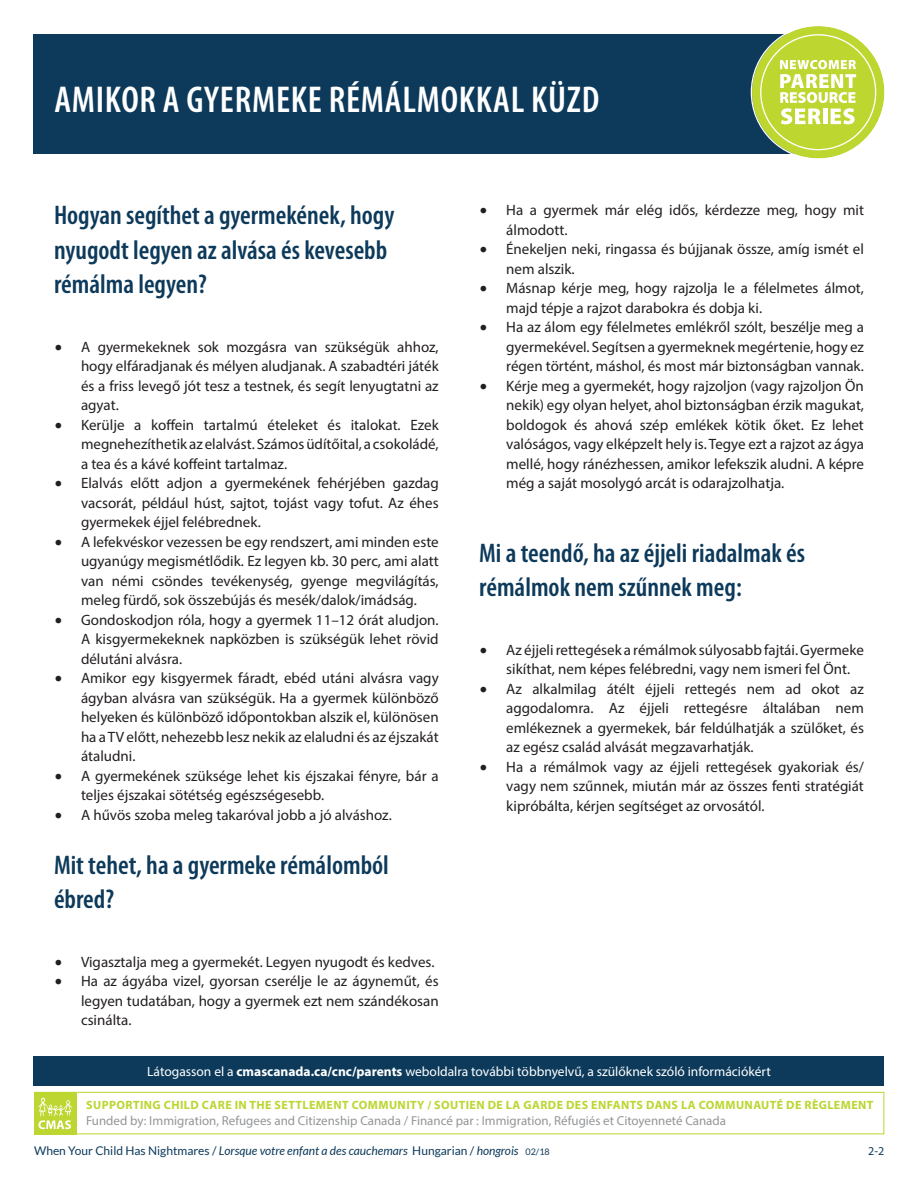
<style>
.page{position:relative;width:918px;height:1188px;background:#fff}
.page>*{position:absolute;margin:0;border:0;box-sizing:border-box;transform-origin:0 0}
.t1{font:600 condensed 37.5px "Myriad Pro";letter-spacing:.02em;color:#fff}
.t2{font:600 condensed 27px/34.5px "Myriad Pro";color:#0d3a5b}
.t3{font:15px/19.5px "Myriad Pro";color:#231f20;text-align:justify}
.t4{font:13.5px "Myriad Pro";color:#fff}
.t5{font:12.9px "Myriad Pro";color:#939598}
.t6{font:700 12px "Myriad Pro";letter-spacing:.035em;color:#bdd530}
.t7{font:italic 12px "Lato";color:#0d3a5b}
.t8{font:12px "Myriad Pro";color:#0d3a5b}
.s1{font-family:"Lato"}
.s2{font-weight:700}
.s3{font-style:normal}
.s4{font-style:normal;font-size:9px}
</style>
<div class="page">
<div style="left:34px;top:1056px;width:850px;height:30px;background:#0d3a5b"></div>
<div style="left:34px;top:1092px;width:850px;height:42px;border:1px solid #bed630"></div>
<div style="left:34px;top:1092px;width:42px;height:42px;background:#bed631"></div>
<svg style="left:38px;top:1097px;width:35px;height:32px"></svg>
<div style="left:34px;top:34px;width:788px;height:119px;background:#0d3a5b"></div>
<svg style="left:751px;top:26px;width:134px;height:133px"></svg>
<h1 class="t1" style="left:54px;top:80px;width:546px">AMIKOR A GYERMEKE RÉMÁLMOKKAL KÜZD</h1>
<h2 class="t2" style="left:54px;top:199px;width:342px">Hogyan segíthet a gyermekének, hogy nyugodt legyen az alvása és kevesebb rémálma legyen?</h2>
<p class="t3" style="left:81px;top:337px;width:359px;text-indent:-27px"><span class="s1">•</span> A gyermekeknek sok mozgásra van szükségük ahhoz, hogy elfáradjanak és mélyen aludjanak. A szabadtéri játék és a friss levegő jót tesz a testnek, és segít lenyugtatni az agyat.</p>
<p class="t3" style="left:81px;top:415px;width:359px;text-indent:-27px"><span class="s1">•</span> Kerülje a koffein tartalmú ételeket és italokat. Ezek megnehezíthetik az elalvást. Számos üdítőital, a csokoládé, a tea és a kávé koffeint tartalmaz.</p>
<p class="t3" style="left:81px;top:473px;width:359px;text-indent:-27px"><span class="s1">•</span> Elalvás előtt adjon a gyermekének fehérjében gazdag vacsorát, például húst, sajtot, tojást vagy tofut. Az éhes gyermekek éjjel felébrednek.</p>
<p class="t3" style="left:81px;top:532px;width:359px;text-indent:-27px"><span class="s1">•</span> A lefekvéskor vezessen be egy rendszert, ami minden este ugyanúgy megismétlődik. Ez legyen kb. 30 perc, ami alatt van némi csöndes tevékenység, gyenge megvilágítás, meleg fürdő, sok összebújás és mesék/dalok/imádság.</p>
<p class="t3" style="left:81px;top:610px;width:359px;text-indent:-27px"><span class="s1">•</span> Gondoskodjon róla, hogy a gyermek 11–12 órát aludjon.<br>A kisgyermekeknek napközben is szükségük lehet rövid délutáni alvásra.</p>
<p class="t3" style="left:81px;top:668px;width:359px;text-indent:-27px"><span class="s1">•</span> Amikor egy kisgyermek fáradt, ebéd utáni alvásra vagy ágyban alvásra van szükségük. Ha a gyermek különböző helyeken és különböző időpontokban alszik el, különösen ha a TV előtt, nehezebb lesz nekik az elaludni és az éjszakát átaludni.</p>
<p class="t3" style="left:81px;top:766px;width:359px;text-indent:-27px"><span class="s1">•</span> A gyermekének szüksége lehet kis éjszakai fényre, bár a teljes éjszakai sötétség egészségesebb.</p>
<p class="t3" style="left:54px;top:805px;width:339px"><span class="s1">•</span> A hűvös szoba meleg takaróval jobb a jó alváshoz.</p>
<h2 class="t2" style="left:54px;top:848px;width:336px">Mit tehet, ha a gyermeke rémálomból ébred?</h2>
<p class="t3" style="left:54px;top:952px;width:382px"><span class="s1">•</span> Vigasztalja meg a gyermekét. Legyen nyugodt és kedves.</p>
<p class="t3" style="left:81px;top:971px;width:359px;text-indent:-27px"><span class="s1">•</span> Ha az ágyába vizel, gyorsan cserélje le az ágyneműt, és legyen tudatában, hogy a gyermek ezt nem szándékosan csinálta.</p>
<p class="t3" style="left:506px;top:200px;width:359px;text-indent:-27px"><span class="s1">•</span> Ha a gyermek már elég idős, kérdezze meg, hogy mit álmodott.</p>
<p class="t3" style="left:506px;top:239px;width:359px;text-indent:-27px"><span class="s1">•</span> Énekeljen neki, ringassa és bújjanak össze, amíg ismét el nem alszik.</p>
<p class="t3" style="left:506px;top:278px;width:359px;text-indent:-27px"><span class="s1">•</span> Másnap kérje meg, hogy rajzolja le a félelmetes álmot, majd tépje a rajzot darabokra és dobja ki.</p>
<p class="t3" style="left:506px;top:317px;width:359px;text-indent:-27px"><span class="s1">•</span> Ha az álom egy félelmetes emlékről szólt, beszélje meg a gyermekével. Segítsen a gyermeknek megértenie, hogy ez régen történt, máshol, és most már biztonságban vannak.</p>
<p class="t3" style="left:506px;top:376px;width:359px;text-indent:-27px"><span class="s1">•</span> Kérje meg a gyermekét, hogy rajzoljon (vagy rajzoljon Ön nekik) egy olyan helyet, ahol biztonságban érzik magukat, boldogok és ahová szép emlékek kötik őket. Ez lehet valóságos, vagy elképzelt hely is. Tegye ezt a rajzot az ágya mellé, hogy ránézhessen, amikor lefekszik aludni. A képre még a saját mosolygó arcát is odarajzolhatja.</p>
<h2 class="t2" style="left:479px;top:536px;width:327px">Mi a teendő, ha az éjjeli riadalmak és rémálmok nem szűnnek meg:</h2>
<p class="t3" style="left:506px;top:640px;width:359px;text-indent:-27px"><span class="s1">•</span> Az éjjeli rettegések a rémálmok súlyosabb fajtái. Gyermeke sikíthat, nem képes felébredni, vagy nem ismeri fel Önt.</p>
<p class="t3" style="left:506px;top:679px;width:359px;text-indent:-27px"><span class="s1">•</span> Az alkalmilag átélt éjjeli rettegés nem ad okot az aggodalomra. Az éjjeli rettegésre általában nem emlékeznek a gyermekek, bár feldúlhatják a szülőket, és az egész család alvását megzavarhatják.</p>
<p class="t3" style="left:506px;top:757px;width:359px;text-indent:-27px"><span class="s1">•</span> Ha a rémálmok vagy az éjjeli rettegések gyakoriak és/ vagy nem szűnnek, miután már az összes fenti stratégiát kipróbálta, kérjen segítséget az orvosától.</p>
<p class="t4" style="left:147px;top:1063px;width:625px">Látogasson el a <span class="s2">CMASCANADA.CA/CNC/PARENTS</span> weboldalra további többnyelvű, a szülőknek szóló információkért</p>
<p class="t6" style="left:86px;top:1097px;width:789px">SUPPORTING CHILD CARE IN THE SETTLEMENT COMMUNITY / SOUTIEN DE LA GARDE DES ENFANTS DANS LA COMMUNAUTÉ DE RÈGLEMENT</p>
<p class="t5" style="left:86px;top:1113px;width:642px">Funded by: Immigration, Refugees and Citizenship Canada / Financé par : Immigration, Réfugiés et Citoyenneté Canada</p>
<p class="t7" style="left:34px;top:1144px;width:517px"><span class="s3">When Your Child Has Nightmares /</span> Lorsque votre enfant a des cauchemars <span class="s3">Hungarian /</span> hongrois <span class="s4">02/18</span></p>
<p class="t8" style="left:868px;top:1144px;width:17px">1-2</p>
<p class="t8" style="left:868px;top:1144px;width:8px">2</p>
</div>
